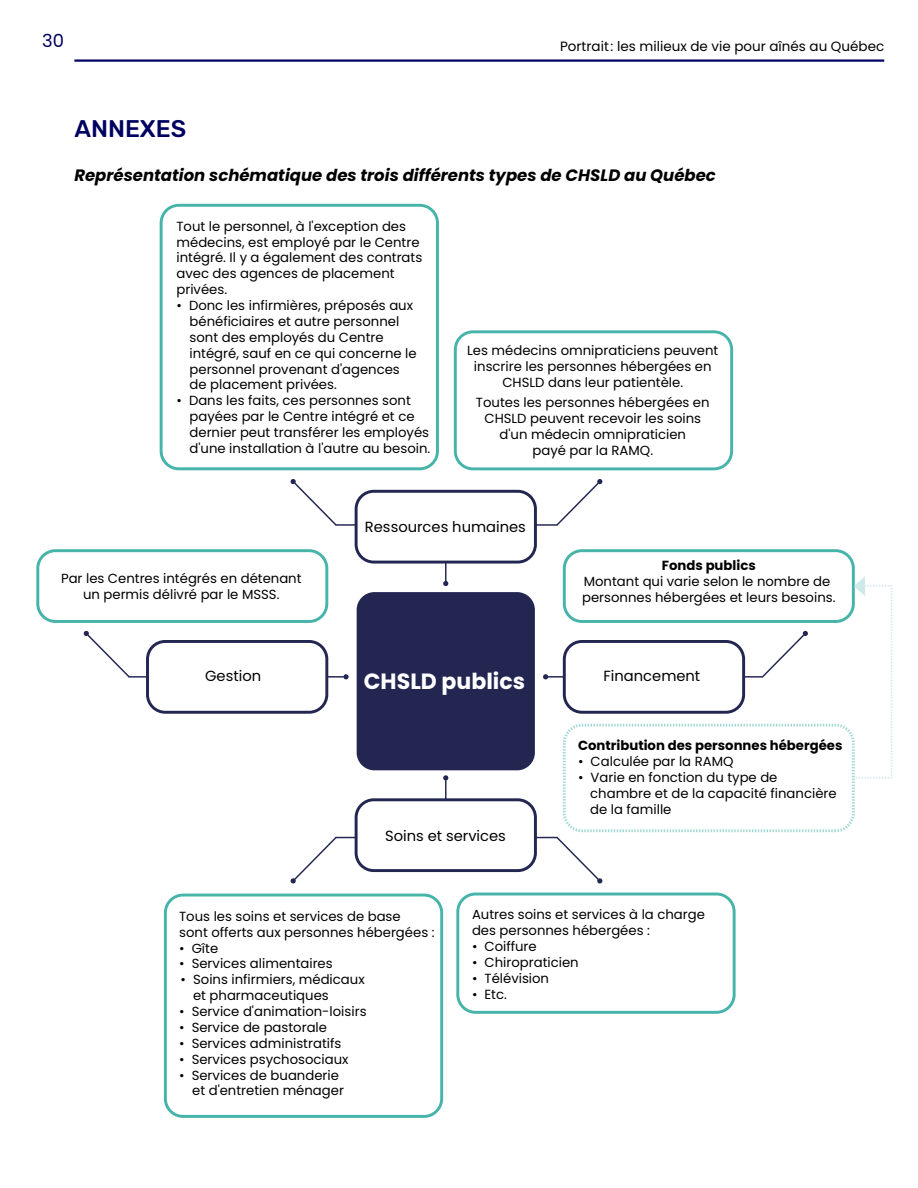
<style>
.page{position:relative;width:918px;height:1188px;background:#fff}
.page>*{position:absolute;margin:0;border:0;box-sizing:border-box;transform-origin:0 0}
.Titre_niveau_1{font:500 24px "Rubik";color:#000060}
.t1{font:700 22.05px "Poppins";color:#fff}
.t2{font:18px "Poppins";color:#000060}
.Figure_Titre{font:italic 700 16.5px "Poppins";color:#000}
.t3{font:14.7px "Poppins";color:#000}
.t4{font:13.5px "Poppins";color:#000}
.t5{font:13.2px/15.9px "Poppins";color:#000}
.t6{font:700 13.2px "Poppins";color:#000}
.s1{font-weight:700}
</style>
<div class="page">
<hr style="left:74px;top:59px;width:810px;height:3px;background:#000060">
<svg style="left:543px;top:674px;width:5px;height:5px"></svg>
<hr style="left:546px;top:676px;width:217px;height:2px;background:#222651">
<svg style="left:760px;top:631px;width:48px;height:47px"></svg>
<hr style="left:445px;top:837px;width:112px;height:1px;background:#222651">
<svg style="left:555px;top:836px;width:48px;height:48px"></svg>
<hr style="left:336px;top:837px;width:112px;height:1px;background:#222651">
<svg style="left:290px;top:836px;width:48px;height:48px"></svg>
<hr style="left:445px;top:524px;width:112px;height:2px;background:#222651">
<svg style="left:555px;top:479px;width:48px;height:47px"></svg>
<hr style="left:336px;top:524px;width:112px;height:2px;background:#222651">
<svg style="left:290px;top:479px;width:48px;height:47px"></svg>
<div style="left:357px;top:592px;width:178px;height:178px;background:#222651;border-radius:18px"></div>
<hr style="left:445px;top:780px;width:2px;height:78px;background:#222651">
<svg style="left:443px;top:775px;width:5px;height:6px"></svg>
<div style="left:356px;top:800px;width:179px;height:71px;background:#fff;border-radius:18px"></div>
<div style="left:355px;top:798px;width:182px;height:74px;border:3px solid #222651;border-radius:18px"></div>
<div style="left:564px;top:641px;width:180px;height:71px;background:#fff;border-radius:18px"></div>
<div style="left:563px;top:640px;width:182px;height:74px;border:3px solid #222651;border-radius:18px"></div>
<div style="left:164px;top:894px;width:279px;height:224px;border:3px solid #47b4aa;border-radius:18px"></div>
<div style="left:160px;top:204px;width:279px;height:266px;border:3px solid #47b4aa;border-radius:18px"></div>
<div style="left:456px;top:893px;width:280px;height:121px;border:3px solid #47b4aa;border-radius:18px"></div>
<div style="left:36px;top:549px;width:292px;height:74px;border:3px solid #47b4aa;border-radius:18px"></div>
<div style="left:563px;top:549px;width:292px;height:74px;border:3px solid #47b4aa;border-radius:18px"></div>
<div style="left:454px;top:330px;width:279px;height:140px;border:3px solid #47b4aa;border-radius:18px"></div>
<svg style="left:343px;top:674px;width:6px;height:5px"></svg>
<hr style="left:129px;top:676px;width:215px;height:2px;background:#222651">
<svg style="left:83px;top:631px;width:48px;height:47px"></svg>
<div style="left:148px;top:641px;width:179px;height:71px;background:#fff;border-radius:18px"></div>
<div style="left:146px;top:640px;width:182px;height:74px;border:3px solid #222651;border-radius:18px"></div>
<svg style="left:853px;top:574px;width:40px;height:205px"></svg>
<div style="left:563px;top:724px;width:292px;height:108px;border:3px dashed #47b4aa;border-radius:18px"></div>
<hr style="left:445px;top:504px;width:2px;height:77px;background:#222651">
<svg style="left:443px;top:581px;width:5px;height:5px"></svg>
<div style="left:356px;top:491px;width:179px;height:71px;background:#fff;border-radius:18px"></div>
<div style="left:355px;top:490px;width:182px;height:74px;border:3px solid #222651;border-radius:18px"></div>
<h3 class="t2" style="left:42px;top:30px;width:23px">30</h3>
<p class="t4" style="left:560px;top:38px;width:326px">Portrait: les milieux de vie pour aînés au Québec</p>
<p class="Titre_niveau_1" style="left:74px;top:115px;width:113px">ANNEXES</p>
<p class="Figure_Titre" style="left:74px;top:166px;width:643px">Représentation schématique des trois différents types de CHSLD au Québec</p>
<p class="t5" style="left:177px;top:218px;width:247px">Tout le personnel, à l'exception des médecins, est employé par le Centre intégré. Il y a également des contrats avec des agences de placement privées.</p>
<p class="t5" style="left:190px;top:298px;width:229px;text-indent:-13px">• Donc les infirmières, préposés aux bénéficiaires et autre personnel sont des employés du Centre intégré, sauf en ce qui concerne le personnel provenant d'agences de placement privées.</p>
<p class="t5" style="left:190px;top:393px;width:242px;text-indent:-13px">• Dans les faits, ces personnes sont payées par le Centre intégré et ce dernier peut transférer les employés d'une installation à l'autre au besoin.</p>
<p class="t5" style="left:467px;top:343px;width:253px;text-align:center">Les médecins omnipraticiens peuvent inscrire les personnes hébergées en<br>CHSLD dans leur patientèle.</p>
<p class="t5" style="left:476px;top:395px;width:235px;text-align:center">Toutes les personnes hébergées en<br>CHSLD peuvent recevoir les soins d'un médecin omnipraticien<br>payé par la RAMQ.</p>
<p class="t5" style="left:61px;top:570px;width:242px;text-align:center">Par les Centres intégrés en détenant un permis délivré par le MSSS.</p>
<p class="t3" style="left:205px;top:667px;width:58px">Gestion</p>
<p class="t3" style="left:365px;top:518px;width:163px">Ressources humaines</p>
<p class="t1" style="left:364px;top:669px;width:163px">CHSLD publics</p>
<p class="t3" style="left:385px;top:827px;width:122px">Soins et services</p>
<p class="t5" style="left:582px;top:558px;width:255px;text-align:center"><span class="s1">Fonds publics<br></span>Montant qui varie selon le nombre de personnes hébergées et leurs besoins.</p>
<p class="t3" style="left:604px;top:668px;width:98px">Financement</p>
<p class="t6" style="left:578px;top:738px;width:266px">Contribution des personnes hébergées</p>
<p class="t5" style="left:578px;top:754px;width:157px">• Calculée par la RAMQ</p>
<p class="t5" style="left:590px;top:770px;width:248px;text-indent:-12px">• Varie en fonction du type de chambre et de la capacité financière de la famille</p>
<p class="t5" style="left:179px;top:908px;width:257px">Tous les soins et services de base<br>sont offerts aux personnes hébergées :</p>
<p class="t5" style="left:179px;top:940px;width:41px">• Gîte</p>
<p class="t5" style="left:179px;top:956px;width:155px">• Services alimentaires</p>
<p class="t5" style="left:193px;top:972px;width:173px;text-indent:-12px">• Soins infirmiers, médicaux et pharmaceutiques</p>
<p class="t5" style="left:179px;top:1004px;width:189px">• Service d'animation-loisirs</p>
<p class="t5" style="left:179px;top:1019px;width:149px">• Service de pastorale</p>
<p class="t5" style="left:179px;top:1035px;width:164px">• Services administratifs</p>
<p class="t5" style="left:179px;top:1051px;width:171px">• Services psychosociaux</p>
<p class="t5" style="left:192px;top:1067px;width:153px;text-indent:-13px">• Services de buanderie et d'entretien ménager</p>
<p class="t5" style="left:472px;top:907px;width:234px">Autres soins et services à la charge des personnes hébergées :</p>
<p class="t5" style="left:472px;top:939px;width:66px">• Coiffure</p>
<p class="t5" style="left:472px;top:954px;width:108px">• Chiropraticien</p>
<p class="t5" style="left:472px;top:970px;width:79px">• Télévision</p>
<p class="t5" style="left:472px;top:986px;width:36px">• Etc.</p>
</div>
